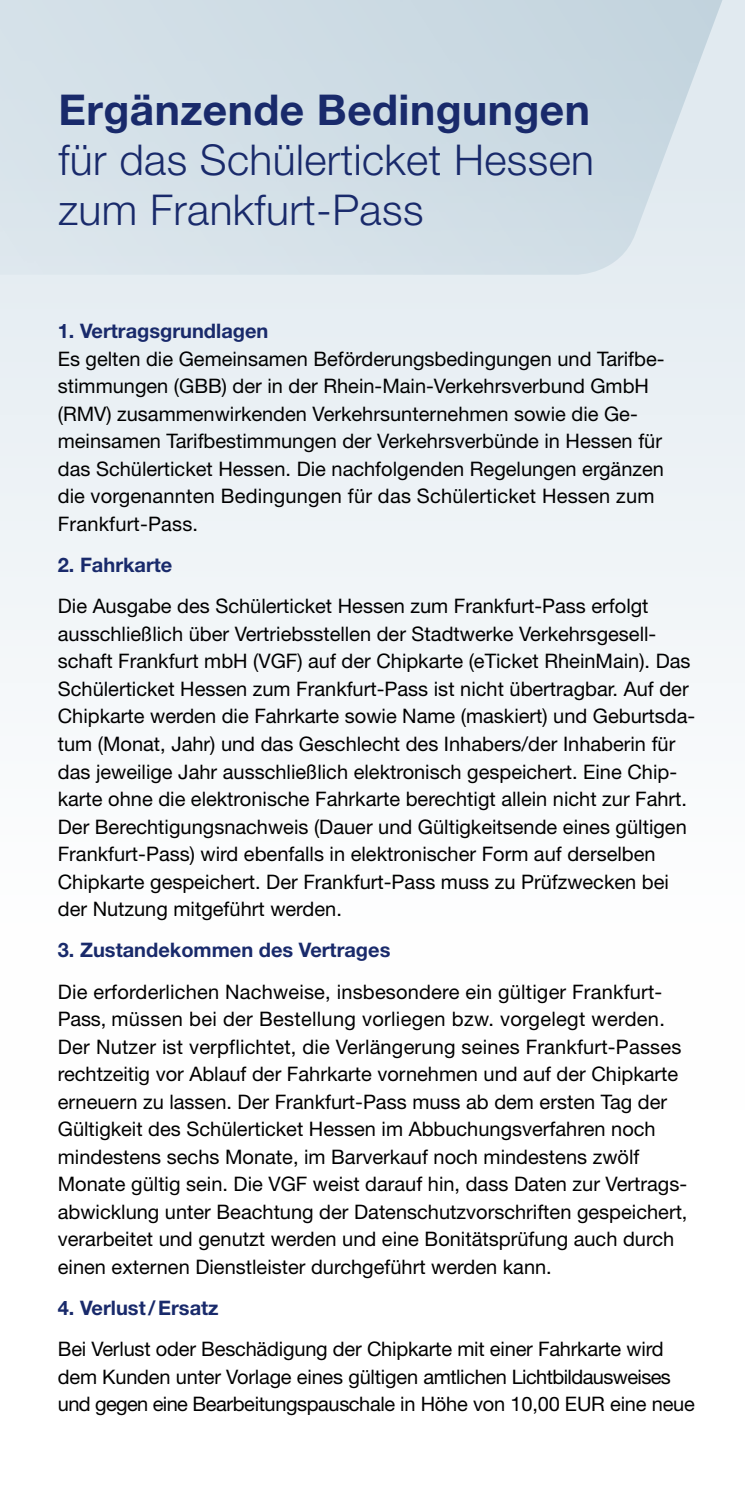
<style>
.page{position:relative;width:745px;height:1489px;background:#fff}
.page>*{position:absolute;margin:0;border:0;box-sizing:border-box;transform-origin:0 0}
.t1{font:300 42.5px/50px "Helvetica Neue LT";letter-spacing:.01em;color:#192a6b}
.t2{font:700 42.5px "Helvetica Neue LT";letter-spacing:.01em;color:#192a6b}
.t3{font:20px/27.5px "Helvetica Neue LT";color:#000}
.t4{font:700 20px "Helvetica Neue LT";color:#192a6b}
</style>
<div class="page">
<div style="left:0;top:0;width:744px;height:1109px;background:linear-gradient(to bottom,#dde7ee,#fff)"></div>
<img style="left:0;top:0;width:723px;height:275px">
<h1 class="t2" style="left:58px;top:84px;width:532px">Ergänzende Bedingungen</h1>
<h1 class="t1" style="left:58px;top:134px;width:536px">für das Schülerticket Hessen zum Frankfurt-Pass</h1>
<p class="t4" style="left:58px;top:319px;width:212px">1. Vertragsgrundlagen</p>
<p class="t3" style="left:58px;top:344px;width:608px">Es gelten die Gemeinsamen Beförderungsbedingungen und Tarifbe&shy;stimmungen (GBB) der in der Rhein-Main-Verkehrsverbund GmbH (RMV) zusammenwirkenden Verkehrsunternehmen sowie die Ge&shy;meinsamen Tarifbestimmungen der Verkehrsverbünde in Hessen für das Schülerticket Hessen. Die nachfolgenden Regelungen ergänzen die vorgenannten Bedingungen für das Schülerticket Hessen zum Frankfurt-Pass.</p>
<p class="t4" style="left:58px;top:552px;width:116px">2. Fahrkarte</p>
<p class="t3" style="left:58px;top:592px;width:638px">Die Ausgabe des Schülerticket Hessen zum Frankfurt-Pass erfolgt ausschließlich über Vertriebsstellen der Stadtwerke Verkehrsgesell&shy;schaft Frankfurt mbH (VGF) auf der Chipkarte (eTicket RheinMain). Das Schülerticket Hessen zum Frankfurt-Pass ist nicht übertragbar. Auf der Chipkarte werden die Fahrkarte sowie Name (maskiert) und Geburtsda&shy;tum (Monat, Jahr) und das Geschlecht des Inhabers/der Inhaberin für das jeweilige Jahr ausschließlich elektronisch gespeichert. Eine Chip&shy;karte ohne die elektronische Fahrkarte berechtigt allein nicht zur Fahrt.<br>Der Berechtigungsnachweis (Dauer und Gültigkeitsende eines gültigen Frankfurt-Pass) wird ebenfalls in elektronischer Form auf derselben Chipkarte gespeichert. Der Frankfurt-Pass muss zu Prüfzwecken bei der Nutzung mitgeführt werden.</p>
<p class="t4" style="left:58px;top:937px;width:334px">3. Zustandekommen des Vertrages</p>
<p class="t3" style="left:58px;top:977px;width:630px">Die erforderlichen Nachweise, insbesondere ein gültiger Frankfurt-Pass, müssen bei der Bestellung vorliegen bzw. vorgelegt werden.<br>Der Nutzer ist verpflichtet, die Verlängerung seines Frankfurt-Passes rechtzeitig vor Ablauf der Fahrkarte vornehmen und auf der Chipkarte erneuern zu lassen. Der Frankfurt-Pass muss ab dem ersten Tag der Gültigkeit des Schülerticket Hessen im Abbuchungsverfahren noch mindestens sechs Monate, im Barverkauf noch mindestens zwölf Monate gültig sein. Die VGF weist darauf hin, dass Daten zur Vertrags&shy;abwicklung unter Beachtung der Datenschutzvorschriften gespeichert, verarbeitet und genutzt werden und eine Bonitätsprüfung auch durch einen externen Dienstleister durchgeführt werden kann.</p>
<p class="t4" style="left:58px;top:1295px;width:162px">4. Verlust/Ersatz</p>
<p class="t3" style="left:58px;top:1335px;width:638px">Bei Verlust oder Beschädigung der Chipkarte mit einer Fahrkarte wird dem Kunden unter Vorlage eines gültigen amtlichen Lichtbildausweises und gegen eine Bearbeitungspauschale in Höhe von 10,00 EUR eine neue</p>
</div>
